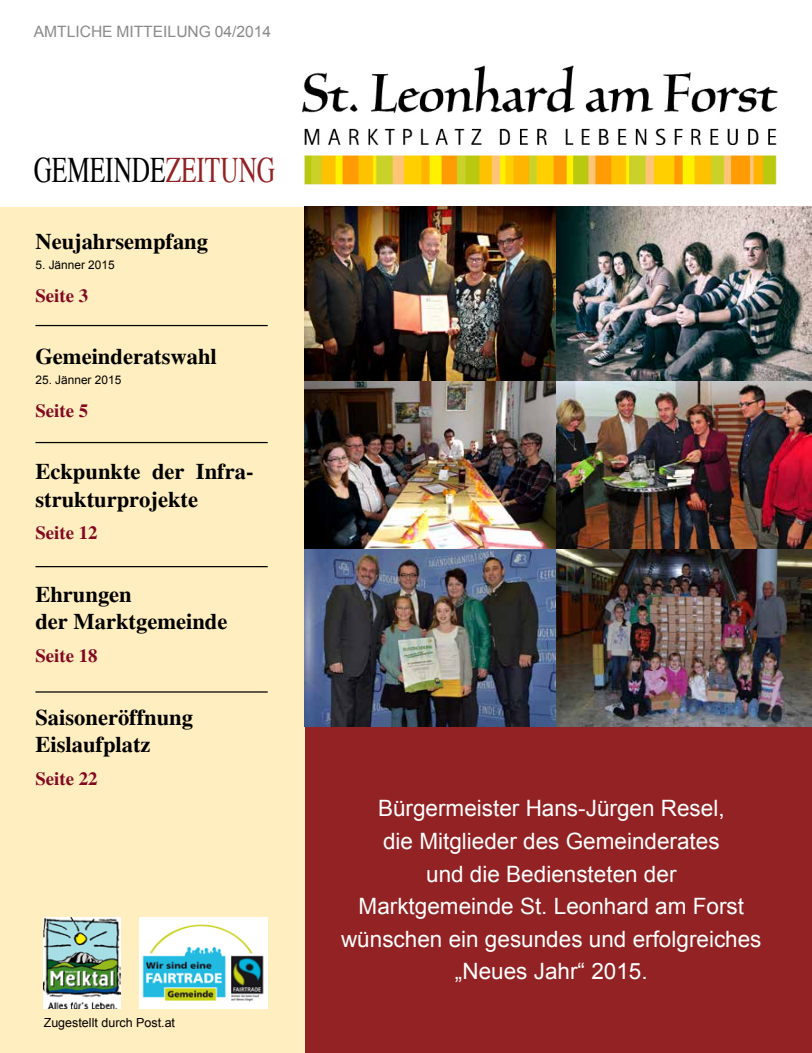
<style>
.page{position:relative;width:812px;height:1053px;background:#fff}
.page>*{position:absolute;margin:0;border:0;box-sizing:border-box;transform-origin:0 0}
.t1{font:36.75px "Times";color:#000;scale:.69 1}
.t2{font:22.5px/32.5px "Arial";color:#fff;text-align:center}
.t3{font:700 22.5px/27.5px "Times";color:#000}
.t4{font:700 18.75px "Times";color:#830922}
.t5{font:15.62px "Arial";color:#898a8c}
.t6{font:12.5px "Arial";color:#000}
.t7{font:11.88px "Arial";color:#000}
.s1{color:#922224}
</style>
<div class="page">
<div style="left:0;top:707px;width:811px;height:345px;background:#922224"></div>
<img style="left:302px;top:65px;width:476px;height:120px">
<div style="left:0;top:207px;width:305px;height:845px;background:#ffeec0"></div>
<img style="left:44px;top:917px;width:77px;height:91px">
<img style="left:139px;top:917px;width:129px;height:91px">
<hr style="left:35px;top:442px;width:233px;height:1px;background:#000">
<hr style="left:35px;top:325px;width:233px;height:1px;background:#000">
<hr style="left:35px;top:566px;width:233px;height:1px;background:#000">
<img style="left:305px;top:207px;width:251px;height:174px">
<img style="left:556px;top:207px;width:255px;height:174px">
<img style="left:305px;top:381px;width:506px;height:345px">
<hr style="left:35px;top:691px;width:233px;height:1px;background:#000">
<p class="t5" style="left:34px;top:22px;width:239px">AMTLICHE MITTEILUNG 04/2014</p>
<h1 class="t1" style="left:34px;top:149px;width:351px">GEMEINDE<span class="s1">ZEITUNG</span></h1>
<p class="t3" style="left:35px;top:228px;width:174px">Neujahrsempfang</p>
<p class="t7" style="left:35px;top:257px;width:81px">5. Jänner 2015</p>
<p class="t4" style="left:35px;top:284px;width:54px">Seite 3</p>
<p class="t3" style="left:35px;top:343px;width:183px">Gemeinderatswahl</p>
<p class="t7" style="left:35px;top:372px;width:87px">25. Jänner 2015</p>
<p class="t4" style="left:35px;top:399px;width:54px">Seite 5</p>
<p class="t3" style="left:35px;top:458px;width:219px">Eckpunkte der Infra&shy;strukturprojekte</p>
<p class="t4" style="left:35px;top:522px;width:63px">Seite 12</p>
<p class="t3" style="left:35px;top:581px;width:193px">Ehrungen<br>der Marktgemeinde</p>
<p class="t4" style="left:35px;top:644px;width:63px">Seite 18</p>
<p class="t3" style="left:35px;top:703px;width:159px">Saisoneröffnung<br>Eislaufplatz</p>
<p class="t4" style="left:35px;top:767px;width:63px">Seite 22</p>
<p class="t6" style="left:44px;top:1013px;width:133px">Zugestellt durch Post.at</p>
<p class="t2" style="left:341px;top:792px;width:422px">Bürgermeister Hans-Jürgen Resel,<br>die Mitglieder des Gemeinderates<br>und die Bediensteten der<br>Marktgemeinde St. Leonhard am Forst wünschen ein gesundes und erfolgreiches „Neues Jahr“ 2015.</p>
</div>
